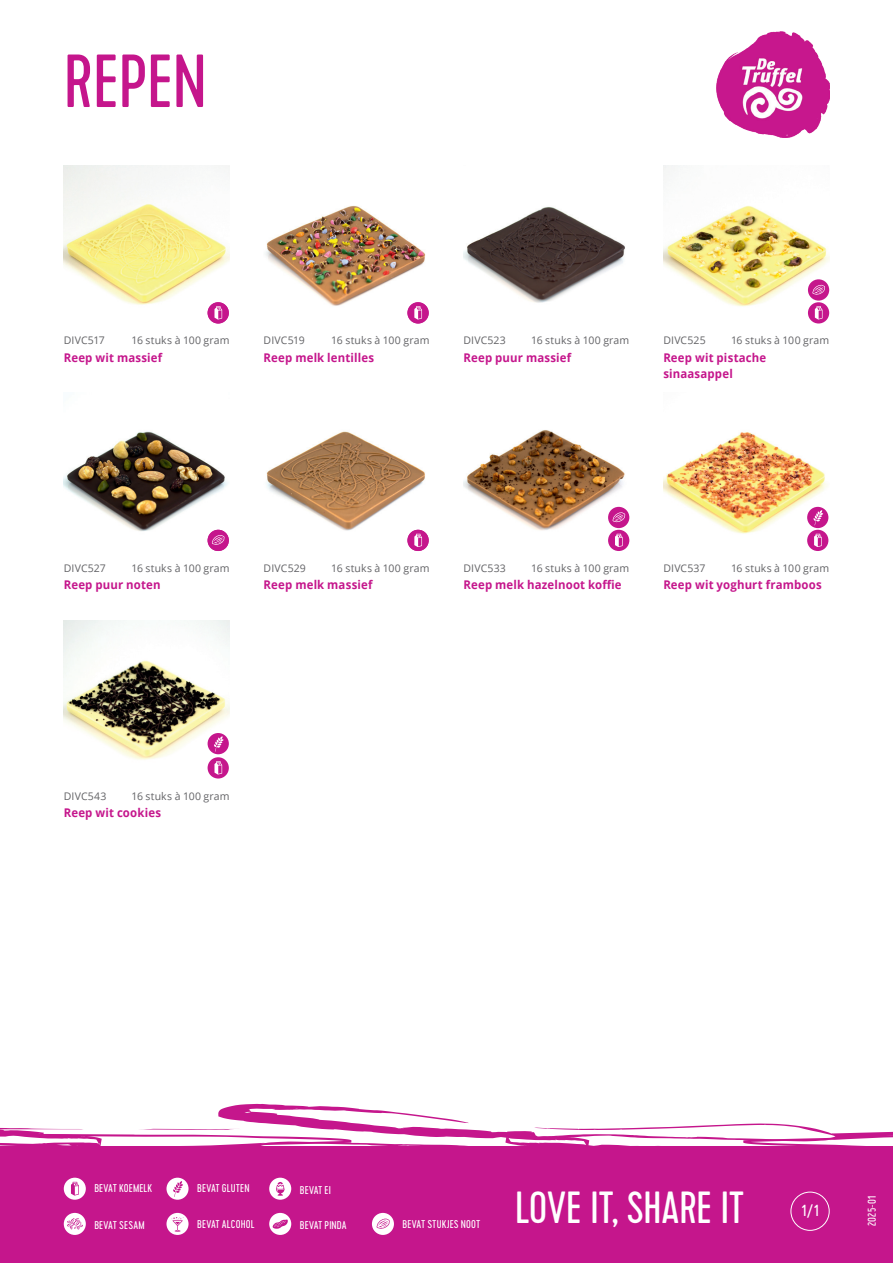
<style>
.page{position:relative;width:893px;height:1263px;background:#fff}
.page>*{position:absolute;margin:0;border:0;box-sizing:border-box;transform-origin:0 0}
.t1{font:75px "Cervo";color:#c5168c}
.t2{font:45px "Cervo";letter-spacing:-.005em;color:#fff}
.t3{font:15px "Cervo Neue Regular Neue";color:#fff}
.t4{font:700 12px/16.5px "Open Sans";letter-spacing:.015em;color:#c5168c;scale:.95 1}
.t5{font:10.5px "Open Sans";letter-spacing:.01em;color:#636366}
.t6{font:10.5px "Cervo Neue Regular Neue";letter-spacing:.015em;color:#fff}
</style>
<div class="page">
<div style="left:0;top:1146px;width:893px;height:117px;background:#c5168c"></div>
<div style="left:64px;top:1213px;width:22px;height:22px;background:#fff;border-radius:50%"></div>
<svg style="left:67px;top:1218px;width:16px;height:11px"></svg>
<svg style="left:166px;top:1178px;width:23px;height:22px"></svg>
<div style="left:166px;top:1213px;width:23px;height:22px;background:#fff;border-radius:50%"></div>
<svg style="left:172px;top:1217px;width:11px;height:15px"></svg>
<svg style="left:64px;top:1178px;width:22px;height:22px"></svg>
<svg style="left:269px;top:1178px;width:22px;height:22px"></svg>
<svg style="left:0;top:1103px;width:893px;height:94px"></svg>
<div style="left:269px;top:1213px;width:22px;height:22px;background:#fff;border-radius:50%"></div>
<svg style="left:272px;top:1219px;width:16px;height:10px"></svg>
<div style="left:372px;top:1213px;width:22px;height:22px;background:#fff;border-radius:50%"></div>
<svg style="left:376px;top:1218px;width:14px;height:11px"></svg>
<div style="left:790px;top:1192px;width:40px;height:39px;border:1px solid #fff;border-radius:50%"></div>
<img style="left:64px;top:165px;width:166px;height:159px">
<img style="left:463px;top:207px;width:162px;height:96px">
<img style="left:265px;top:205px;width:164px;height:119px">
<img style="left:663px;top:165px;width:166px;height:159px">
<img style="left:64px;top:431px;width:165px;height:120px">
<img style="left:266px;top:431px;width:163px;height:120px">
<img style="left:463px;top:430px;width:166px;height:121px">
<img style="left:663px;top:432px;width:166px;height:119px">
<img style="left:64px;top:620px;width:166px;height:159px">
<div style="left:608px;top:507px;width:21px;height:21px;background:#c5168c;border-radius:50%"></div>
<svg style="left:612px;top:512px;width:14px;height:11px"></svg>
<div style="left:608px;top:530px;width:21px;height:21px;background:#c5168c;border-radius:50%"></div>
<svg style="left:615px;top:534px;width:8px;height:13px"></svg>
<div style="left:208px;top:733px;width:21px;height:21px;background:#c5168c;border-radius:50%"></div>
<svg style="left:214px;top:736px;width:10px;height:16px"></svg>
<div style="left:208px;top:757px;width:21px;height:21px;background:#c5168c;border-radius:50%"></div>
<svg style="left:214px;top:761px;width:8px;height:13px"></svg>
<div style="left:407px;top:302px;width:22px;height:21px;background:#c5168c;border-radius:50%"></div>
<svg style="left:414px;top:306px;width:8px;height:13px"></svg>
<div style="left:407px;top:530px;width:22px;height:21px;background:#c5168c;border-radius:50%"></div>
<svg style="left:414px;top:534px;width:8px;height:13px"></svg>
<div style="left:208px;top:302px;width:21px;height:21px;background:#c5168c;border-radius:50%"></div>
<svg style="left:214px;top:306px;width:8px;height:13px"></svg>
<div style="left:208px;top:530px;width:21px;height:21px;background:#c5168c;border-radius:50%"></div>
<svg style="left:212px;top:535px;width:13px;height:10px"></svg>
<div style="left:807px;top:507px;width:21px;height:21px;background:#c5168c;border-radius:50%"></div>
<svg style="left:813px;top:510px;width:10px;height:15px"></svg>
<div style="left:807px;top:530px;width:21px;height:21px;background:#c5168c;border-radius:50%"></div>
<svg style="left:814px;top:534px;width:8px;height:13px"></svg>
<svg style="left:808px;top:279px;width:21px;height:22px"></svg>
<svg style="left:812px;top:283px;width:14px;height:13px"></svg>
<div style="left:808px;top:302px;width:21px;height:21px;background:#c5168c;border-radius:50%"></div>
<svg style="left:815px;top:306px;width:7px;height:13px"></svg>
<img style="left:716px;top:31px;width:113px;height:107px">
<h1 class="t1" style="left:64px;top:38px;width:145px">REPEN</h1>
<p class="t5" style="left:64px;top:333px;width:43px">DIVC517</p>
<p class="t5" style="left:131px;top:333px;width:100px">16 stuks à 100 gram</p>
<p class="t4" style="left:64px;top:349px;width:105px">Reep wit massief</p>
<p class="t5" style="left:264px;top:333px;width:43px">DIVC519</p>
<p class="t5" style="left:331px;top:333px;width:100px">16 stuks à 100 gram</p>
<p class="t4" style="left:264px;top:349px;width:118px">Reep melk lentilles</p>
<p class="t5" style="left:463px;top:333px;width:44px">DIVC523</p>
<p class="t5" style="left:531px;top:333px;width:100px">16 stuks à 100 gram</p>
<p class="t4" style="left:463px;top:349px;width:115px">Reep puur massief</p>
<p class="t5" style="left:663px;top:333px;width:44px">DIVC525</p>
<p class="t5" style="left:731px;top:333px;width:100px">16 stuks à 100 gram</p>
<p class="t4" style="left:663px;top:349px;width:110px">Reep wit pistache sinaasappel</p>
<p class="t5" style="left:64px;top:561px;width:44px">DIVC527</p>
<p class="t5" style="left:131px;top:561px;width:100px">16 stuks à 100 gram</p>
<p class="t4" style="left:64px;top:576px;width:104px">Reep puur noten</p>
<p class="t5" style="left:264px;top:561px;width:44px">DIVC529</p>
<p class="t5" style="left:331px;top:561px;width:100px">16 stuks à 100 gram</p>
<p class="t4" style="left:264px;top:576px;width:116px">Reep melk massief</p>
<p class="t5" style="left:463px;top:561px;width:44px">DIVC533</p>
<p class="t5" style="left:531px;top:561px;width:100px">16 stuks à 100 gram</p>
<p class="t4" style="left:463px;top:576px;width:168px">Reep melk hazelnoot koffie</p>
<p class="t5" style="left:663px;top:561px;width:44px">DIVC537</p>
<p class="t5" style="left:731px;top:561px;width:100px">16 stuks à 100 gram</p>
<p class="t4" style="left:663px;top:576px;width:168px">Reep wit yoghurt framboos</p>
<p class="t5" style="left:64px;top:788px;width:44px">DIVC543</p>
<p class="t5" style="left:131px;top:788px;width:100px">16 stuks à 100 gram</p>
<p class="t4" style="left:64px;top:804px;width:104px">Reep wit cookies</p>
<p class="t6" style="left:94px;top:1181px;width:59px">BEVAT KOEMELK</p>
<p class="t6" style="left:197px;top:1181px;width:54px">BEVAT GLUTEN</p>
<p class="t6" style="left:94px;top:1218px;width:52px">BEVAT SESAM</p>
<p class="t6" style="left:197px;top:1217px;width:59px">BEVAT ALCOHOL</p>
<p class="t6" style="left:300px;top:1218px;width:48px">BEVAT PINDA</p>
<p class="t6" style="left:403px;top:1217px;width:79px">BEVAT STUKJES NOOT</p>
<p class="t6" style="left:300px;top:1183px;width:33px">BEVAT EI</p>
<h2 class="t2" style="left:515px;top:1182px;width:230px">LOVE IT, SHARE IT</h2>
<h3 class="t3" style="left:802px;top:1201px;width:19px">1/1</h3>
<p class="t6" style="left:865px;top:1226px;width:32px;rotate:-90deg">2025-01</p>
</div>
